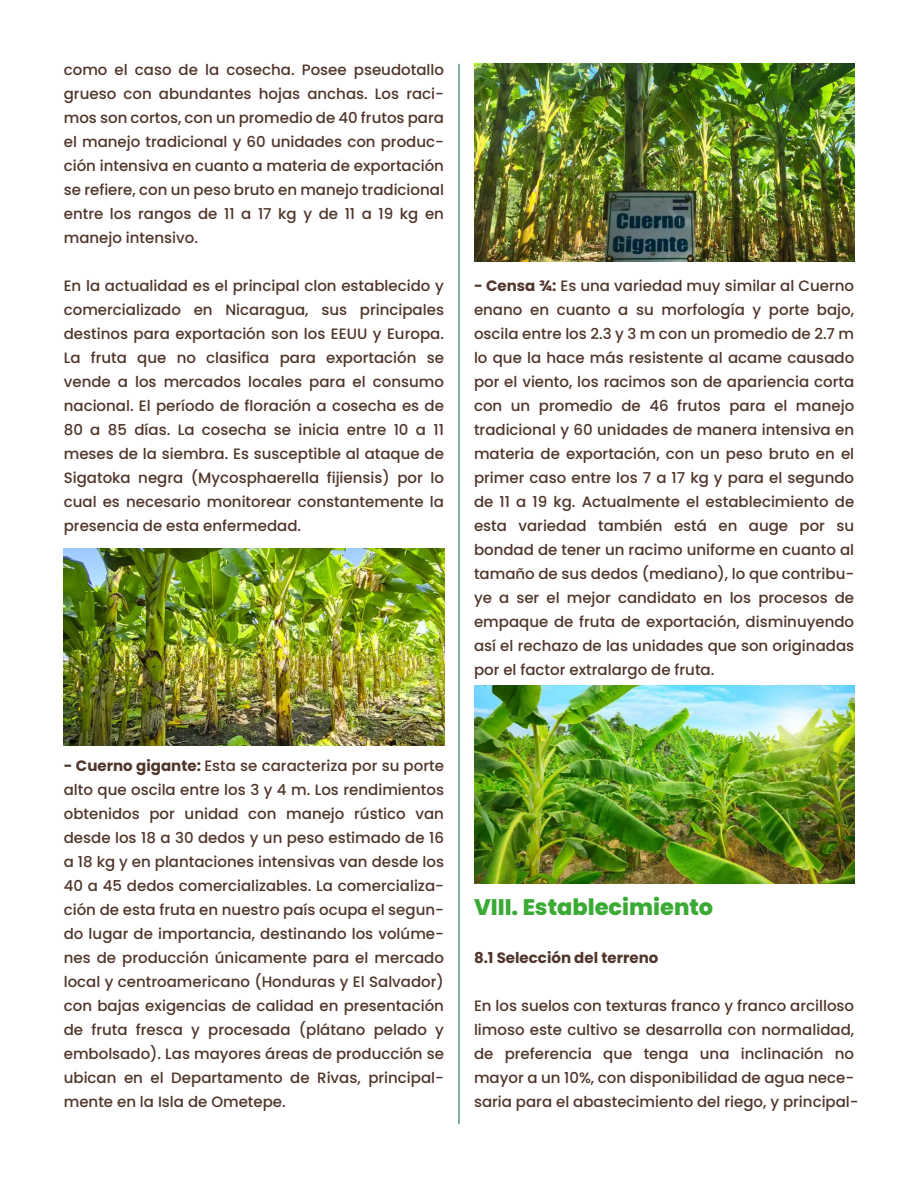
<style>
.page{position:relative;width:918px;height:1188px;background:#fff}
.page>*{position:absolute;margin:0;border:0;box-sizing:border-box;transform-origin:0 0}
.t1{font:800 22.5px "Poppins";color:#3aaa35}
.t2{font:500 15px/24px "Poppins";color:#4f352a;text-align:justify}
.t3{font:700 15px "Poppins";color:#4f352a}
.s1{font-weight:700}
</style>
<div class="page">
<hr style="left:459px;top:64px;width:1px;height:1060px;background:#063">
<img style="left:64px;top:548px;width:380px;height:197px">
<img style="left:474px;top:64px;width:380px;height:197px">
<img style="left:474px;top:686px;width:380px;height:197px">
<p class="t2" style="left:64px;top:58px;width:382px">como el caso de la cosecha. Posee pseudotallo grueso con abundantes hojas anchas. Los raci&shy;mos son cortos, con un promedio de 40 frutos para el manejo tradicional y 60 unidades con produc&shy;ción intensiva en cuanto a materia de exportación se refiere, con un peso bruto en manejo tradicional entre los rangos de 11 a 17 kg y de 11 a 19 kg en manejo intensivo.</p>
<p class="t2" style="left:64px;top:274px;width:382px">En la actualidad es el principal clon establecido y comercializado en Nicaragua, sus principales destinos para exportación son los EEUU y Europa.<br>La fruta que no clasifica para exportación se vende a los mercados locales para el consumo nacional. El período de floración a cosecha es de 80 a 85 días. La cosecha se inicia entre 10 a 11 meses de la siembra. Es susceptible al ataque de Sigatoka negra (Mycosphaerella fijiensis) por lo cual es necesario monitorear constantemente la presencia de esta enfermedad.</p>
<p class="t2" style="left:474px;top:274px;width:382px"><span class="s1">- Censa ¾:</span> Es una variedad muy similar al Cuerno enano en cuanto a su morfología y porte bajo, oscila entre los 2.3 y 3 m con un promedio de 2.7 m lo que la hace más resistente al acame causado por el viento, los racimos son de apariencia corta con un promedio de 46 frutos para el manejo tradicional y 60 unidades de manera intensiva en materia de exportación, con un peso bruto en el primer caso entre los 7 a 17 kg y para el segundo de 11 a 19 kg. Actualmente el establecimiento de esta variedad también está en auge por su bondad de tener un racimo uniforme en cuanto al tamaño de sus dedos (mediano), lo que contribu&shy;ye a ser el mejor candidato en los procesos de empaque de fruta de exportación, disminuyendo así el rechazo de las unidades que son originadas por el factor extralargo de fruta.</p>
<p class="t2" style="left:64px;top:754px;width:382px"><span class="s1">- Cuerno gigante:</span> Esta se caracteriza por su porte alto que oscila entre los 3 y 4 m. Los rendimientos obtenidos por unidad con manejo rústico van desde los 18 a 30 dedos y un peso estimado de 16 a 18 kg y en plantaciones intensivas van desde los 40 a 45 dedos comercializables. La comercializa&shy;ción de esta fruta en nuestro país ocupa el segun&shy;do lugar de importancia, destinando los volúme&shy;nes de producción únicamente para el mercado local y centroamericano (Honduras y El Salvador) con bajas exigencias de calidad en presentación de fruta fresca y procesada (plátano pelado y embolsado). Las mayores áreas de producción se ubican en el Departamento de Rivas, principal&shy;mente en la Isla de Ometepe.</p>
<h1 class="t1" style="left:474px;top:894px;width:241px">VIII. Establecimiento</h1>
<p class="t3" style="left:474px;top:949px;width:186px">8.1 Selección del terreno</p>
<p class="t2" style="left:474px;top:994px;width:386px;text-align:left">En los suelos con texturas franco y franco arcilloso limoso este cultivo se desarrolla con normalidad, de preferencia que tenga una inclinación no mayor a un 10%, con disponibilidad de agua nece&shy;saria para el abastecimiento del riego, y principal-</p>
</div>
